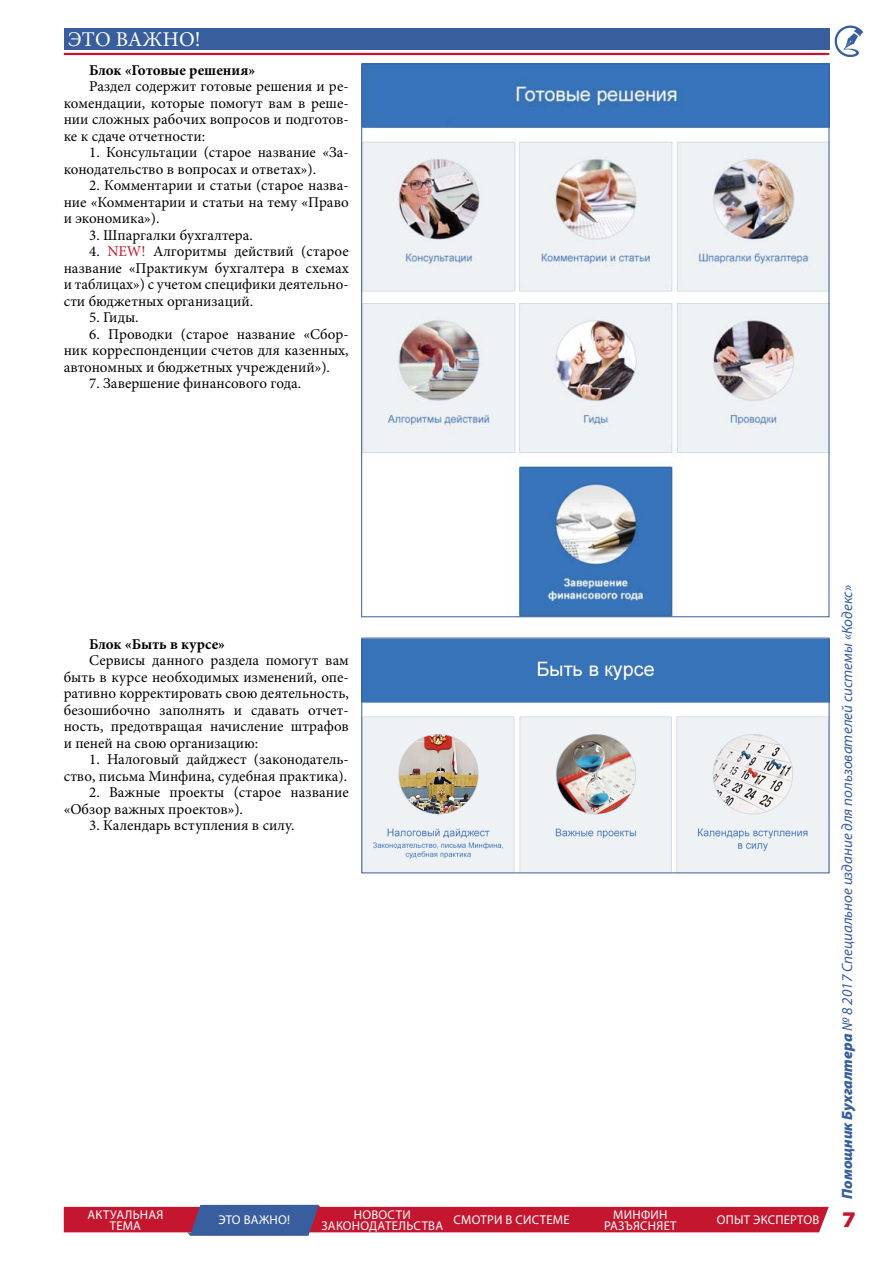
<style>
.page{position:relative;width:893px;height:1263px;background:#fff}
.page>*{position:absolute;margin:0;border:0;box-sizing:border-box;transform-origin:0 0}
.t1{font:900 semi-expanded 22.5px "Myriad Pro";color:#c5162f}
.t2{font:21px "Minion Pro";letter-spacing:.01em;color:#fff}
.t3{font:15px/16.5px "Minion Pro";color:#000;text-align:justify}
.t4{font:italic 15px "Myriad Pro";color:#385e9e}
.t5{font:700 15px "Minion Pro";color:#000}
.t6{font:12.75px/10.5px "Myriad Pro";letter-spacing:.02em;color:#fff;text-align:center}
.s1{color:#c5162f}
.s2{font-weight:900}
</style>
<div class="page">
<svg style="left:834px;top:25px;width:29px;height:32px"></svg>
<div style="left:64px;top:29px;width:765px;height:21px;background:#385e9e"></div>
<hr style="left:64px;top:53px;width:765px;height:2px;background:#c5162f">
<svg style="left:64px;top:1205px;width:765px;height:31px;background:#b84460"></svg>
<img style="left:364px;top:640px;width:463px;height:231px">
<div style="left:362px;top:638px;width:467px;height:235px;border:1px solid #385e9e"></div>
<img style="left:363px;top:66px;width:464px;height:549px">
<h2 class="t2" style="left:68px;top:27px;width:134px">ЭТО ВАЖНО!</h2>
<p class="t5" style="left:89px;top:61px;width:168px">Блок «Готовые решения»</p>
<p class="t3" style="left:64px;top:78px;width:287px;text-indent:26px">Раздел содержит готовые решения и ре&shy;комендации, которые помогут вам в реше&shy;нии сложных рабочих вопросов и подготов&shy;ке к сдаче отчетности:</p>
<p class="t3" style="left:64px;top:144px;width:286px;text-indent:26px">1. Консультации (старое название «За&shy;конодательство в вопросах и ответах»).</p>
<p class="t3" style="left:64px;top:177px;width:287px;text-indent:26px">2. Комментарии и статьи (старое назва&shy;ние «Комментарии и статьи на тему «Право и экономика»).</p>
<p class="t3" style="left:89px;top:226px;width:165px">3. Шпаргалки бухгалтера.</p>
<p class="t3" style="left:64px;top:243px;width:287px;text-indent:26px">4. <span class="s1">NEW!</span> Алгоритмы действий (старое название «Практикум бухгалтера в схемах и таблицах») с учетом специфики деятельно&shy;сти бюджетных организаций.</p>
<p class="t3" style="left:89px;top:309px;width:51px">5. Гиды.</p>
<p class="t3" style="left:64px;top:325px;width:286px;text-indent:26px">6. Проводки (старое название «Сбор&shy;ник корреспонденции счетов для казенных, автономных и бюджетных учреждений»).</p>
<p class="t3" style="left:89px;top:375px;width:213px">7. Завершение финансового года.</p>
<p class="t5" style="left:89px;top:635px;width:137px">Блок «Быть в курсе»</p>
<p class="t3" style="left:64px;top:652px;width:287px;text-indent:26px">Сервисы данного раздела помогут вам быть в курсе необходимых изменений, опе&shy;ративно корректировать свою деятельность, безошибочно заполнять и сдавать отчет&shy;ность, предотвращая начисление штрафов и пеней на свою организацию:</p>
<p class="t3" style="left:64px;top:751px;width:287px;text-align:right">1. Налоговый дайджест (законодатель&shy;ство, письма Минфина, судебная практика).</p>
<p class="t3" style="left:64px;top:784px;width:287px;text-indent:26px">2. Важные проекты (старое название «Обзор важных проектов»).</p>
<p class="t3" style="left:89px;top:817px;width:207px">3. Календарь вступления в силу.</p>
<p class="t6" style="left:87px;top:1210px;width:77px">АКТУАЛЬНАЯ<br>ТЕМА</p>
<p class="t6" style="left:218px;top:1215px;width:73px">ЭТО ВАЖНО!</p>
<p class="t6" style="left:321px;top:1210px;width:250px;text-align:left;text-indent:33px">НОВОСТИ<br>ЗАКОНОДАТЕЛЬСТВА СМОТРИ В СИСТЕМЕ</p>
<p class="t6" style="left:604px;top:1210px;width:74px">МИНФИН<br>РАЗЪЯСНЯЕТ</p>
<p class="t6" style="left:717px;top:1215px;width:104px">ОПЫТ ЭКСПЕРТОВ</p>
<p class="t4" style="left:838px;top:1199px;width:615px;rotate:-90deg"><span class="s2">Помощник Бухгалтера</span> № 8 2017 Специальное издание для пользователей системы «Кодекс»</p>
<h1 class="t1" style="left:842px;top:1206px;width:15px">7</h1>
</div>
